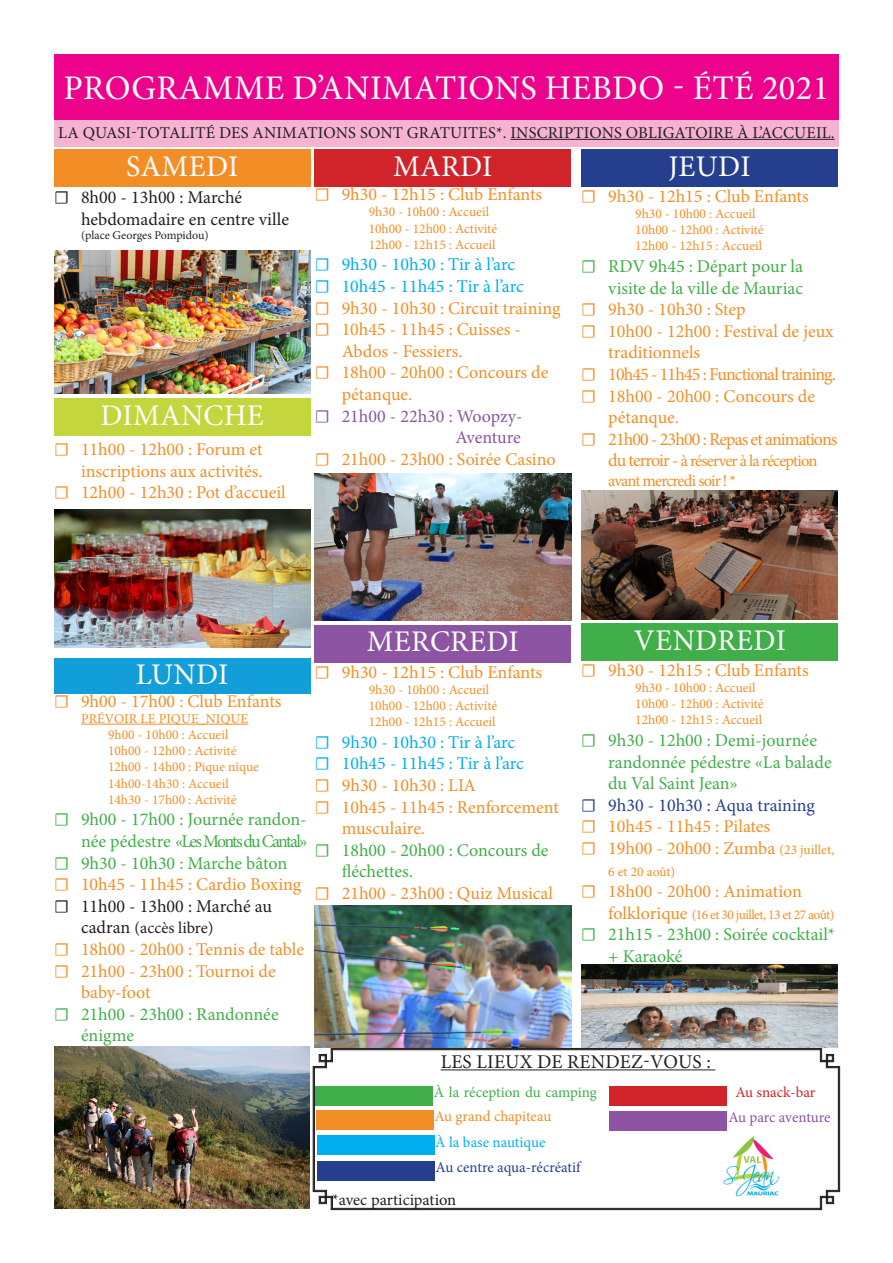
<style>
.page{position:relative;width:893px;height:1263px;background:#fff}
.page>*{position:absolute;margin:0;border:0;box-sizing:border-box;transform-origin:0 0}
.t1{font:34.5px "Minion Pro";letter-spacing:.01em;color:#fff}
.t2{font:30px "Minion Pro";letter-spacing:.01em;color:#fff}
.t3{font:19.5px "Minion Pro";letter-spacing:.01em;color:#231f20}
.t4{font:18px/21.6px "Minion Pro";color:#f48e26}
.t5{font:18px/21.6px "Minion Pro";color:#40ae49}
.t6{font:18px/21.6px "Minion Pro";color:#f38e27}
.t7{font:18px "Minion Pro";color:#00aeef}
.t8{font:18px/21.6px "Minion Pro";color:#231f20}
.t9{font:18px "Minion Pro";letter-spacing:-.05em;color:#f48e26}
.t10{font:18px "Minion Pro";letter-spacing:-.05em;color:#f38e27}
.t11{font:18px "Minion Pro";color:#8c54a2}
.t12{font:18px "Minion Pro";color:#253f8e}
.t13{font:16.5px "Minion Pro";letter-spacing:.005em;color:#231f20}
.t14{font:16.5px/19.8px "Minion Pro";letter-spacing:-.05em;color:#f38e27}
.t15{font:15px "Minion Pro";color:#253f8e}
.t16{font:15px "Minion Pro";letter-spacing:-.005em;color:#40ae49}
.t17{font:15px "Minion Pro";letter-spacing:-.005em;color:#f38e27}
.t18{font:15px "Minion Pro";color:#00aeef}
.t19{font:15px "Minion Pro";letter-spacing:-.01em;color:#8c54a2}
.t20{font:15px "Minion Pro";letter-spacing:-.005em;color:#d1232a}
.t21{font:13.5px "Minion Pro";color:#f48e26}
.t22{font:13.5px "Minion Pro";letter-spacing:-.04em;color:#f48e26}
.t23{font:12px "Minion Pro";letter-spacing:-.005em;color:#231f20}
.s1{font-size:18px}
.s2{font-size:13.5px}
</style>
<div class="page">
<div style="left:54px;top:100px;width:785px;height:47px;background:#f6b3d1"></div>
<hr style="left:81px;top:724px;width:167px;height:1px;background:#f48e26">
<div style="left:54px;top:54px;width:785px;height:65px;background:#ed028c"></div>
<div style="left:54px;top:658px;width:256px;height:35px;background:#119ed9"></div>
<div style="left:54px;top:398px;width:256px;height:38px;background:#c4d63d"></div>
<div style="left:54px;top:150px;width:256px;height:37px;background:#f38e27"></div>
<div style="left:315px;top:149px;width:256px;height:38px;background:#d1232a"></div>
<div style="left:581px;top:149px;width:257px;height:38px;background:#253f8e"></div>
<div style="left:315px;top:625px;width:256px;height:38px;background:#8c54a2"></div>
<div style="left:582px;top:624px;width:256px;height:37px;background:#40ae49"></div>
<img style="left:54px;top:510px;width:256px;height:137px">
<img style="left:54px;top:251px;width:256px;height:142px">
<img style="left:54px;top:1047px;width:255px;height:162px">
<img style="left:315px;top:473px;width:256px;height:148px">
<img style="left:581px;top:491px;width:257px;height:129px">
<img style="left:315px;top:906px;width:256px;height:141px">
<svg style="left:314px;top:1049px;width:524px;height:159px"></svg>
<hr style="left:441px;top:1069px;width:274px;height:1px;background:#231f20">
<div style="left:315px;top:1086px;width:118px;height:20px;background:#40ae49"></div>
<div style="left:609px;top:1086px;width:117px;height:20px;background:#d1232a"></div>
<div style="left:609px;top:1111px;width:117px;height:20px;background:#8c54a2"></div>
<div style="left:316px;top:1110px;width:118px;height:20px;background:#f38e27"></div>
<div style="left:317px;top:1135px;width:118px;height:20px;background:#00aeef"></div>
<div style="left:317px;top:1161px;width:118px;height:20px;background:#253f8e"></div>
<hr style="left:510px;top:139px;width:325px;height:1px;background:#231f20">
<img style="left:581px;top:965px;width:257px;height:82px">
<p class="t1" style="left:64px;top:65px;width:767px">PROGRAMME D’ANIMATIONS HEBDO - ÉTÉ 2021</p>
<p class="t13" style="left:58px;top:121px;width:778px">LA QUASI-TOTALITÉ DES ANIMATIONS SONT GRATUITES*. INSCRIPTIONS OBLIGATOIRE À L’ACCUEIL.</p>
<p class="t2" style="left:126px;top:146px;width:114px">SAMEDI</p>
<p class="t2" style="left:393px;top:146px;width:101px">MARDI</p>
<p class="t2" style="left:668px;top:146px;width:84px">JEUDI</p>
<p class="t8" style="left:81px;top:187px;width:210px;text-indent:-27px">☐ 8h00 - 13h00 : Marché hebdomadaire en centre ville</p>
<p class="t23" style="left:81px;top:227px;width:129px">(place Georges Pompidou)</p>
<p class="t2" style="left:100px;top:395px;width:165px">DIMANCHE</p>
<p class="t4" style="left:54px;top:438px;width:210px;text-align:right">☐ 11h00 - 12h00 : Forum et inscriptions aux activités.</p>
<p class="t4" style="left:54px;top:482px;width:233px">☐ 12h00 - 12h30 : Pot d’accueil</p>
<p class="t4" style="left:315px;top:184px;width:229px">☐ 9h30 - 12h15 : Club Enfants</p>
<p class="t21" style="left:369px;top:203px;width:122px">9h30 - 10h00 : Accueil</p>
<p class="t21" style="left:369px;top:219px;width:130px">10h00 - 12h00 : Activité</p>
<p class="t21" style="left:369px;top:235px;width:128px">12h00 - 12h15 : Accueil</p>
<p class="t7" style="left:315px;top:253px;width:202px">☐ 9h30 - 10h30 : Tir à l’arc</p>
<p class="t7" style="left:315px;top:274px;width:211px">☐ 10h45 - 11h45 : Tir à l’arc</p>
<p class="t6" style="left:315px;top:297px;width:247px">☐ 9h30 - 10h30 : Circuit training</p>
<p class="t4" style="left:342px;top:319px;width:181px;text-indent:-27px">☐ 10h45 - 11h45 : Cuisses -<br>Abdos - Fessiers.</p>
<p class="t4" style="left:342px;top:362px;width:208px;text-indent:-27px">☐ 18h00 - 20h00 : Concours de pétanque.</p>
<p class="t11" style="left:315px;top:404px;width:209px">☐ 21h00 - 22h30 : Woopzy-</p>
<p class="t11" style="left:455px;top:425px;width:67px">Aventure</p>
<p class="t6" style="left:315px;top:448px;width:243px">☐ 21h00 - 23h00 : Soirée Casino</p>
<p class="t4" style="left:581px;top:185px;width:229px">☐ 9h30 - 12h15 : Club Enfants</p>
<p class="t21" style="left:635px;top:205px;width:122px">9h30 - 10h00 : Accueil</p>
<p class="t21" style="left:635px;top:221px;width:130px">10h00 - 12h00 : Activité</p>
<p class="t21" style="left:635px;top:237px;width:128px">12h00 - 12h15 : Accueil</p>
<p class="t5" style="left:581px;top:255px;width:223px;text-align:right">☐ RDV 9h45 : Départ pour la visite de la ville de Mauriac</p>
<p class="t6" style="left:581px;top:299px;width:166px">☐ 9h30 - 10h30 : Step</p>
<p class="t6" style="left:608px;top:320px;width:227px;text-indent:-27px">☐ 10h00 - 12h00 : Festival de jeux traditionnels</p>
<p class="t9" style="left:581px;top:362px;width:256px">☐ 10h45 - 11h45 : Functional training.</p>
<p class="t4" style="left:608px;top:385px;width:208px;text-indent:-27px">☐ 18h00 - 20h00 : Concours de pétanque.</p>
<p class="t10" style="left:581px;top:427px;width:258px">☐ 21h00 - 23h00 : Repas et animations</p>
<p class="t14" style="left:608px;top:451px;width:211px"><span class="s1">du terroir -</span> à réserver à la réception avant mercredi soir ! *</p>
<p class="t2" style="left:136px;top:654px;width:94px">LUNDI</p>
<p class="t4" style="left:54px;top:690px;width:229px">☐ 9h00 - 17h00 : Club Enfants</p>
<p class="t21" style="left:81px;top:709px;width:169px">PRÉVOIR LE PIQUE_NIQUE</p>
<p class="t21" style="left:108px;top:726px;width:122px">9h00 - 10h00 : Accueil</p>
<p class="t21" style="left:108px;top:742px;width:130px">10h00 - 12h00 : Activité</p>
<p class="t21" style="left:108px;top:758px;width:152px">12h00 - 14h00 : Pique nique</p>
<p class="t21" style="left:108px;top:774px;width:122px">14h00-14h30 : Accueil</p>
<p class="t21" style="left:108px;top:790px;width:130px">14h30 - 17h00 : Activité</p>
<p class="t5" style="left:54px;top:809px;width:255px;text-align:right">☐ 9h00 - 17h00 : Journée randon&shy;née pédestre «Les Monts du Cantal»</p>
<p class="t5" style="left:54px;top:852px;width:235px">☐ 9h30 - 10h30 : Marche bâton</p>
<p class="t4" style="left:54px;top:874px;width:249px">☐ 10h45 - 11h45 : Cardio Boxing</p>
<p class="t8" style="left:54px;top:895px;width:220px">☐ 11h00 - 13h00 : Marché au</p>
<p class="t13" style="left:81px;top:917px;width:134px"><span class="s1">cadran</span> (accès libre)</p>
<p class="t4" style="left:54px;top:938px;width:252px">☐ 18h00 - 20h00 : Tennis de table</p>
<p class="t4" style="left:81px;top:960px;width:196px;text-indent:-27px">☐ 21h00 - 23h00 : Tournoi de baby-foot</p>
<p class="t5" style="left:81px;top:1003px;width:199px;text-indent:-27px">☐ 21h00 - 23h00 : Randonnée énigme</p>
<p class="t2" style="left:367px;top:622px;width:153px">MERCREDI</p>
<p class="t2" style="left:634px;top:620px;width:153px">VENDREDI</p>
<p class="t4" style="left:315px;top:661px;width:229px">☐ 9h30 - 12h15 : Club Enfants</p>
<p class="t21" style="left:369px;top:680px;width:122px">9h30 - 10h00 : Accueil</p>
<p class="t21" style="left:369px;top:697px;width:130px">10h00 - 12h00 : Activité</p>
<p class="t21" style="left:369px;top:713px;width:128px">12h00 - 12h15 : Accueil</p>
<p class="t7" style="left:315px;top:730px;width:202px">☐ 9h30 - 10h30 : Tir à l’arc</p>
<p class="t7" style="left:315px;top:751px;width:211px">☐ 10h45 - 11h45 : Tir à l’arc</p>
<p class="t6" style="left:315px;top:774px;width:163px">☐ 9h30 - 10h30 : LIA</p>
<p class="t4" style="left:342px;top:796px;width:219px;text-indent:-27px">☐ 10h45 - 11h45 : Renforcement musculaire.</p>
<p class="t5" style="left:342px;top:839px;width:208px;text-indent:-27px">☐ 18h00 - 20h00 : Concours de fléchettes.</p>
<p class="t6" style="left:315px;top:882px;width:240px">☐ 21h00 - 23h00 : Quiz Musical</p>
<p class="t4" style="left:581px;top:659px;width:229px">☐ 9h30 - 12h15 : Club Enfants</p>
<p class="t21" style="left:635px;top:679px;width:122px">9h30 - 10h00 : Accueil</p>
<p class="t21" style="left:635px;top:695px;width:130px">10h00 - 12h00 : Activité</p>
<p class="t21" style="left:635px;top:711px;width:128px">12h00 - 12h15 : Accueil</p>
<p class="t5" style="left:608px;top:730px;width:225px;text-indent:-27px">☐ 9h30 - 12h00 : Demi-journée randonnée pédestre «La balade du Val Saint Jean»</p>
<p class="t12" style="left:581px;top:793px;width:235px">☐ 9h30 - 10h30 : Aqua training</p>
<p class="t4" style="left:581px;top:816px;width:190px">☐ 10h45 - 11h45 : Pilates</p>
<p class="t4" style="left:581px;top:838px;width:254px">☐ 19h00 - 20h00 : Zumba <span class="s2">(23 juillet,</span></p>
<p class="t21" style="left:608px;top:862px;width:68px">6 et 20 août)</p>
<p class="t4" style="left:581px;top:881px;width:222px">☐ 18h00 - 20h00 : Animation</p>
<p class="t22" style="left:608px;top:905px;width:228px"><span class="s1">folklorique</span> (16 et 30 juillet, 13 et 27 août)</p>
<p class="t5" style="left:608px;top:924px;width:228px;text-indent:-27px">☐ 21h15 - 23h00 : Soirée cocktail* + Karaoké</p>
<p class="t3" style="left:441px;top:1049px;width:272px">LES LIEUX DE RENDEZ-VOUS :</p>
<p class="t16" style="left:434px;top:1082px;width:165px">À la réception du camping</p>
<p class="t20" style="left:735px;top:1082px;width:82px">Au snack-bar</p>
<p class="t17" style="left:434px;top:1106px;width:118px">Au grand chapiteau</p>
<p class="t19" style="left:728px;top:1107px;width:104px">Au parc aventure</p>
<p class="t18" style="left:435px;top:1132px;width:112px">À la base nautique</p>
<p class="t15" style="left:436px;top:1157px;width:147px">Au centre aqua-récréatif</p>
<p class="t13" style="left:332px;top:1189px;width:126px">*avec participation</p>
</div>
